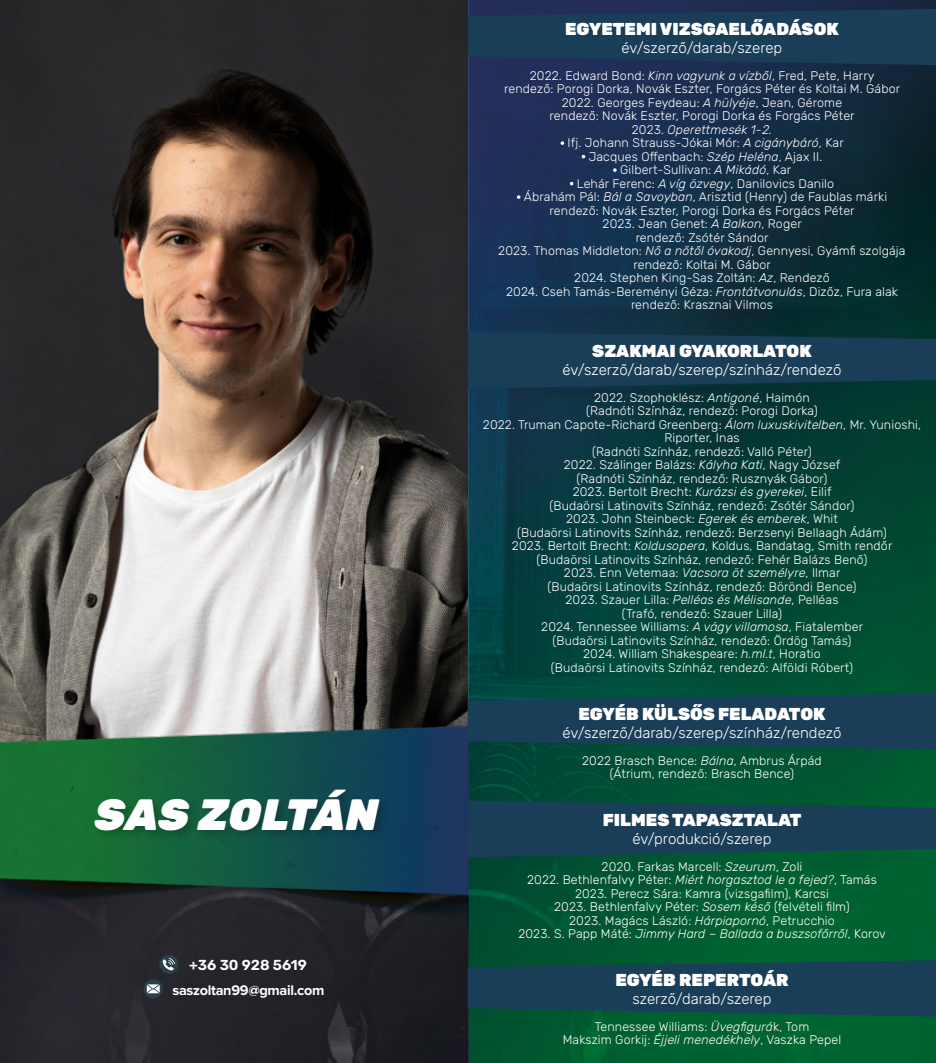
<style>
.page{position:relative;width:936px;height:1063px;background:#fff}
.page>*{position:absolute;margin:0;border:0;box-sizing:border-box;transform-origin:0 0}
.t1{font:italic 900 43.8px "Rubik";color:#fff}
.t2{font:900 17.25px "Rubik";color:#fff}
.t3{font:300 15px "Rubik";color:#fff}
.t4{font:700 14.4px "Proxima Nova";letter-spacing:-.02em;color:#fff}
.t5{font:600 14.4px "Rubik";color:#fff}
.t6{font:300 12.45px/13.5px "Rubik";letter-spacing:.01em;color:#fff;text-align:center}
.s1{font-style:italic}
</style>
<div class="page">
<img style="left:0;top:0;width:935px;height:1063px">
<svg style="left:467px;top:9px;width:468px;height:56px;background:#1a3a57"></svg>
<svg style="left:467px;top:332px;width:468px;height:57px;background:#173b52"></svg>
<svg style="left:467px;top:693px;width:468px;height:57px;background:#163f53"></svg>
<svg style="left:467px;top:801px;width:468px;height:56px;background:#164053"></svg>
<svg style="left:467px;top:960px;width:468px;height:57px;background:#164051"></svg>
<div style="left:92px;top:786px;width:298px;height:55px;background:#000;opacity:.2"></div>
<svg style="left:560px;top:141px;width:4px;height:4px"></svg>
<svg style="left:581px;top:155px;width:4px;height:3px"></svg>
<svg style="left:613px;top:168px;width:3px;height:4px"></svg>
<svg style="left:517px;top:195px;width:3px;height:4px"></svg>
<svg style="left:144px;top:955px;width:34px;height:43px"></svg>
<h1 class="t1" style="left:92px;top:790px;width:300px">SAS ZOLTÁN</h1>
<p class="t5" style="left:189px;top:954px;width:119px">+36 30 928 5619</p>
<p class="t4" style="left:172px;top:982px;width:153px">saszoltan99@gmail.com</p>
<h2 class="t2" style="left:565px;top:19px;width:275px">EGYETEMI VIZSGAELŐADÁSOK</h2>
<p class="t3" style="left:621px;top:37px;width:162px">év/szerző/darab/szerep</p>
<p class="t6" style="left:498px;top:69px;width:409px">2022. Edward Bond: <span class="s1">Kinn vagyunk a vízből</span>, Fred, Pete, Harry<br>rendező: Porogi Dorka, Novák Eszter, Forgács Péter és Koltai M. Gábor 2022. Georges Feydeau: <span class="s1">A hülyéje</span>, Jean, Gérome<br>rendező: Novák Eszter, Porogi Dorka és Forgács Péter<br>2023. <span class="s1">Operettmesék 1-2.<br></span>Ifj. Johann Strauss-Jókai Mór: <span class="s1">A cigánybáró</span>, Kar<br>Jacques Offenbach: <span class="s1">Szép Heléna</span>, Ajax II.<br>Gilbert-Sullivan: <span class="s1">A Mikádó</span>, Kar<br>Lehár Ferenc: <span class="s1">A víg özvegy</span>, Danilovics Danilo<br>Ábrahám Pál: <span class="s1">Bál a Savoyban</span>, Arisztid (Henry) de Faublas márki rendező: Novák Eszter, Porogi Dorka és Forgács Péter<br>2023. Jean Genet: <span class="s1">A Balkon</span>, Roger<br>rendező: Zsótér Sándor<br>2023. Thomas Middleton: <span class="s1">Nő a nőtől óvakodj</span>, Gennyesi, Gyámfi szolgája rendező: Koltai M. Gábor<br>2024. Stephen King-Sas Zoltán: <span class="s1">Az</span>, Rendező<br>2024. Cseh Tamás-Bereményi Géza: <span class="s1">Frontátvonulás</span>, Dizőz, Fura alak rendező: Krasznai Vilmos</p>
<h2 class="t2" style="left:592px;top:341px;width:221px">SZAKMAI GYAKORLATOK</h2>
<p class="t3" style="left:562px;top:359px;width:280px">év/szerző/darab/szerep/színház/rendező</p>
<p class="t6" style="left:483px;top:391px;width:439px">2022. Szophoklész: <span class="s1">Antigoné</span>, Haimón<br>(Radnóti Színház, rendező: Porogi Dorka)<br>2022. Truman Capote-Richard Greenberg: <span class="s1">Álom luxuskivitelben</span>, Mr. Yunioshi, Riporter, Inas<br>(Radnóti Színház, rendező: Valló Péter)<br>2022. Szálinger Balázs: <span class="s1">Kályha Kati</span>, Nagy József<br>(Radnóti Színház, rendező: Rusznyák Gábor)<br>2023. Bertolt Brecht: <span class="s1">Kurázsi és gyerekei</span>, Eilif<br>(Budaörsi Latinovits Színház, rendező: Zsótér Sándor)<br>2023. John Steinbeck: <span class="s1">Egerek és emberek</span>, Whit<br>(Budaörsi Latinovits Színház, rendező: Berzsenyi Bellaagh Ádám)<br>2023. Bertolt Brecht: <span class="s1">Koldusopera</span>, Koldus, Bandatag, Smith rendőr<br>(Budaörsi Latinovits Színház, rendező: Fehér Balázs Benő)<br>2023. Enn Vetemaa: <span class="s1">Vacsora öt személyre</span>, Ilmar<br>(Budaörsi Latinovits Színház, rendező: Böröndi Bence)<br>2023. Szauer Lilla: <span class="s1">Pelléas és Mélisande</span>, Pelléas<br>(Trafó, rendező: Szauer Lilla)<br>2024. Tennessee Williams: <span class="s1">A vágy villamosa</span>, Fiatalember<br>(Budaörsi Latinovits Színház, rendező: Ördög Tamás)<br>2024. William Shakespeare: <span class="s1">h.ml.t</span>, Horatio<br>(Budaörsi Latinovits Színház, rendező: Alföldi Róbert)</p>
<h2 class="t2" style="left:578px;top:704px;width:248px">EGYÉB KÜLSŐS FELADATOK</h2>
<p class="t3" style="left:562px;top:722px;width:280px">év/szerző/darab/szerep/színház/rendező</p>
<p class="t6" style="left:582px;top:754px;width:241px">2022 Brasch Bence: <span class="s1">Bálna</span>, Ambrus Árpád (Átrium, rendező: Brasch Bence)</p>
<h2 class="t2" style="left:602px;top:810px;width:200px">FILMES TAPASZTALAT</h2>
<p class="t3" style="left:632px;top:828px;width:140px">év/produkció/szerep</p>
<p class="t6" style="left:518px;top:860px;width:369px">2020. Farkas Marcell: <span class="s1">Szeurum</span>, Zoli<br>2022. Bethlenfalvy Péter: <span class="s1">Miért horgasztod le a fejed?</span>, Tamás 2023. Perecz Sára: Kamra (vizsgafilm), Karcsi<br>2023. Bethlenfalvy Péter: <span class="s1">Sosem késő</span> (felvételi film)<br>2023. Magács László: <span class="s1">Hárpiapornó</span>, Petrucchio<br>2023. S. Papp Máté: <span class="s1">Jimmy Hard – Ballada a buszsofőrről</span>, Korov</p>
<h2 class="t2" style="left:615px;top:970px;width:175px">EGYÉB REPERTOÁR</h2>
<p class="t3" style="left:632px;top:988px;width:141px">szerző/darab/szerep</p>
<p class="t6" style="left:562px;top:1020px;width:280px">Tennessee Williams: <span class="s1">Üvegfigurá</span>k, Tom<br>Makszim Gorkij: <span class="s1">Éjjeli menedékhely</span>, Vaszka Pepel</p>
</div>
